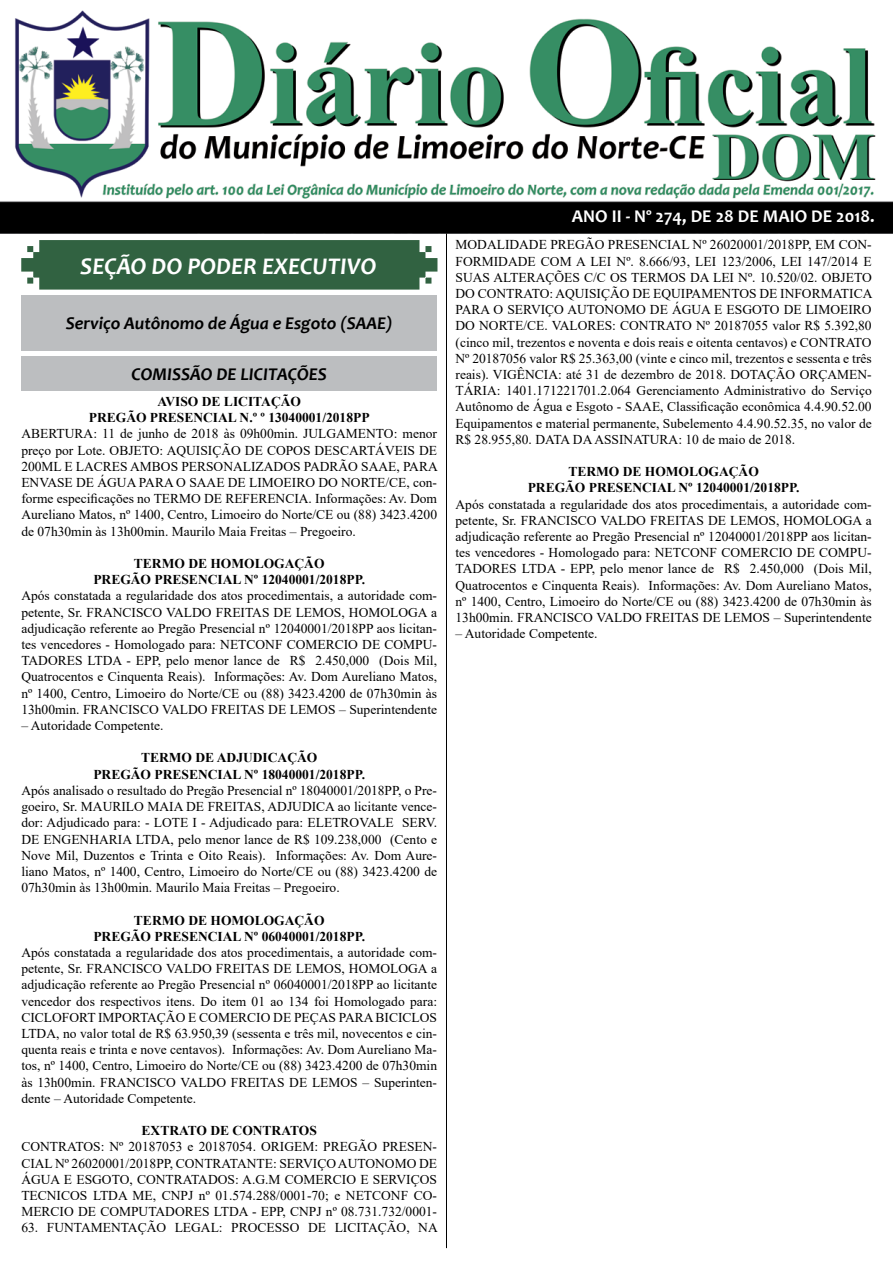
<style>
.page{position:relative;width:893px;height:1263px;background:#fff}
.page>*{position:absolute;margin:0;border:0;box-sizing:border-box;transform-origin:0 0}
.t1{font:italic 700 24px "Candara";color:#fff}
.t2{font:italic 700 18px "Candara";color:#000}
.t3{font:700 18px "Candara";color:#fff}
.t4{font:13.5px/16.2px "Times New Roman";color:#000;text-align:justify}
.t5{font:700 13.5px/16.2px "Times New Roman";color:#000;text-align:center}
</style>
<div class="page">
<img style="left:0;top:10px;width:893px;height:224px">
<svg style="left:21px;top:240px;width:416px;height:50px;background:#3c6a4b"></svg>
<hr style="left:446px;top:233px;width:1px;height:1015px;background:#000">
<div style="left:21px;top:295px;width:416px;height:55px;background:#bcbec0"></div>
<div style="left:21px;top:356px;width:416px;height:35px;background:#bcbec0"></div>
<h1 class="t1" style="left:80px;top:251px;width:298px">SEÇÃO DO PODER EXECUTIVO</h1>
<h2 class="t2" style="left:66px;top:312px;width:328px">Serviço Autônomo de Água e Esgoto (SAAE)</h2>
<h2 class="t2" style="left:132px;top:363px;width:197px">COMISSÃO DE LICITAÇÕES</h2>
<p class="t5" style="left:89px;top:393px;width:282px">AVISO DE LICITAÇÃO<br>PREGÃO PRESENCIAL N.º º 13040001/2018PP</p>
<p class="t4" style="left:21px;top:425px;width:418px">ABERTURA: 11 de junho de 2018 às 09h00min. JULGAMENTO: menor preço por Lote. OBJETO: AQUISIÇÃO DE COPOS DESCARTÁVEIS DE 200ML E LACRES AMBOS PERSONALIZADOS PADRÃO SAAE, PARA ENVASE DE ÁGUA PARA O SAAE DE LIMOEIRO DO NORTE/CE, con&shy;forme especificações no TERMO DE REFERENCIA. Informações: Av. Dom Aureliano Matos, nº 1400, Centro, Limoeiro do Norte/CE ou (88) 3423.4200 de 07h30min às 13h00min. Maurilo Maia Freitas – Pregoeiro.</p>
<p class="t5" style="left:93px;top:555px;width:273px">TERMO DE HOMOLOGAÇÃO<br>PREGÃO PRESENCIAL Nº 12040001/2018PP.</p>
<p class="t4" style="left:21px;top:587px;width:417px">Após constatada a regularidade dos atos procedimentais, a autoridade com&shy;petente, Sr. FRANCISCO VALDO FREITAS DE LEMOS, HOMOLOGA a adjudicação referente ao Pregão Presencial nº 12040001/2018PP aos licitan&shy;tes vencedores - Homologado para: NETCONF COMERCIO DE COMPU-TADORES LTDA - EPP, pelo menor lance de R$ 2.450,000 (Dois Mil, Quatrocentos e Cinquenta Reais). Informações: Av. Dom Aureliano Matos, nº 1400, Centro, Limoeiro do Norte/CE ou (88) 3423.4200 de 07h30min às 13h00min. FRANCISCO VALDO FREITAS DE LEMOS – Superintendente</p>
<p class="t4" style="left:21px;top:717px;width:144px">– Autoridade Competente.</p>
<p class="t5" style="left:93px;top:749px;width:273px">TERMO DE ADJUDICAÇÃO<br>PREGÃO PRESENCIAL Nº 18040001/2018PP.</p>
<p class="t4" style="left:21px;top:782px;width:417px">Após analisado o resultado do Pregão Presencial nº 18040001/2018PP, o Pre&shy;goeiro, Sr. MAURILO MAIA DE FREITAS, ADJUDICA ao licitante vence&shy;dor: Adjudicado para: - LOTE I - Adjudicado para: ELETROVALE SERV.<br>DE ENGENHARIA LTDA, pelo menor lance de R$ 109.238,000 (Cento e Nove Mil, Duzentos e Trinta e Oito Reais). Informações: Av. Dom Aure&shy;liano Matos, nº 1400, Centro, Limoeiro do Norte/CE ou (88) 3423.4200 de 07h30min às 13h00min. Maurilo Maia Freitas – Pregoeiro.</p>
<p class="t5" style="left:93px;top:911px;width:273px">TERMO DE HOMOLOGAÇÃO<br>PREGÃO PRESENCIAL Nº 06040001/2018PP.</p>
<p class="t4" style="left:21px;top:944px;width:417px">Após constatada a regularidade dos atos procedimentais, a autoridade com&shy;petente, Sr. FRANCISCO VALDO FREITAS DE LEMOS, HOMOLOGA a adjudicação referente ao Pregão Presencial nº 06040001/2018PP ao licitante vencedor dos respectivos itens. Do item 01 ao 134 foi Homologado para:<br>CICLOFORT IMPORTAÇÃO E COMERCIO DE PEÇAS PARA BICICLOS LTDA, no valor total de R$ 63.950,39 (sessenta e três mil, novecentos e cin&shy;quenta reais e trinta e nove centavos). Informações: Av. Dom Aureliano Ma&shy;tos, nº 1400, Centro, Limoeiro do Norte/CE ou (88) 3423.4200 de 07h30min às 13h00min. FRANCISCO VALDO FREITAS DE LEMOS – Superinten&shy;dente – Autoridade Competente.</p>
<p class="t5" style="left:142px;top:1122px;width:177px">EXTRATO DE CONTRATOS</p>
<p class="t4" style="left:21px;top:1138px;width:417px">CONTRATOS: Nº 20187053 e 20187054. ORIGEM: PREGÃO PRESEN-CIAL Nº 26020001/2018PP, CONTRATANTE: SERVIÇO AUTONOMO DE ÁGUA E ESGOTO, CONTRATADOS: A.G.M COMERCIO E SERVIÇOS TECNICOS LTDA ME, CNPJ nº 01.574.288/0001-70; e NETCONF CO-MERCIO DE COMPUTADORES LTDA - EPP, CNPJ nº 08.731.732/0001-</p>
<p class="t4" style="left:21px;top:1219px;width:418px">63. FUNTAMENTAÇÃO LEGAL: PROCESSO DE LICITAÇÃO, NA</p>
<h2 class="t3" style="left:572px;top:205px;width:304px">ANO II - Nº 274, DE 28 DE MAIO DE 2018.</h2>
<p class="t4" style="left:455px;top:236px;width:418px">MODALIDADE PREGÃO PRESENCIAL Nº 26020001/2018PP, EM CON-FORMIDADE COM A LEI Nº. 8.666/93, LEI 123/2006, LEI 147/2014 E SUAS ALTERAÇÕES C/C OS TERMOS DA LEI Nº. 10.520/02. OBJETO DO CONTRATO: AQUISIÇÃO DE EQUIPAMENTOS DE INFORMATICA PARA O SERVIÇO AUTONOMO DE ÁGUA E ESGOTO DE LIMOEIRO DO NORTE/CE. VALORES: CONTRATO Nº 20187055 valor R$ 5.392,80 (cinco mil, trezentos e noventa e dois reais e oitenta centavos) e CONTRATO Nº 20187056 valor R$ 25.363,00 (vinte e cinco mil, trezentos e sessenta e três reais). VIGÊNCIA: até 31 de dezembro de 2018. DOTAÇÃO ORÇAMEN-TÁRIA: 1401.171221701.2.064 Gerenciamento Administrativo do Serviço Autônomo de Água e Esgoto - SAAE, Classificação econômica 4.4.90.52.00<br>Equipamentos e material permanente, Subelemento 4.4.90.52.35, no valor de R$ 28.955,80. DATA DA ASSINATURA: 10 de maio de 2018.</p>
<p class="t5" style="left:528px;top:463px;width:273px">TERMO DE HOMOLOGAÇÃO<br>PREGÃO PRESENCIAL Nº 12040001/2018PP.</p>
<p class="t4" style="left:455px;top:496px;width:418px">Após constatada a regularidade dos atos procedimentais, a autoridade com&shy;petente, Sr. FRANCISCO VALDO FREITAS DE LEMOS, HOMOLOGA a adjudicação referente ao Pregão Presencial nº 12040001/2018PP aos licitan&shy;tes vencedores - Homologado para: NETCONF COMERCIO DE COMPU-TADORES LTDA - EPP, pelo menor lance de R$ 2.450,000 (Dois Mil, Quatrocentos e Cinquenta Reais). Informações: Av. Dom Aureliano Matos, nº 1400, Centro, Limoeiro do Norte/CE ou (88) 3423.4200 de 07h30min às 13h00min. FRANCISCO VALDO FREITAS DE LEMOS – Superintendente</p>
<p class="t4" style="left:455px;top:625px;width:144px">– Autoridade Competente.</p>
</div>
